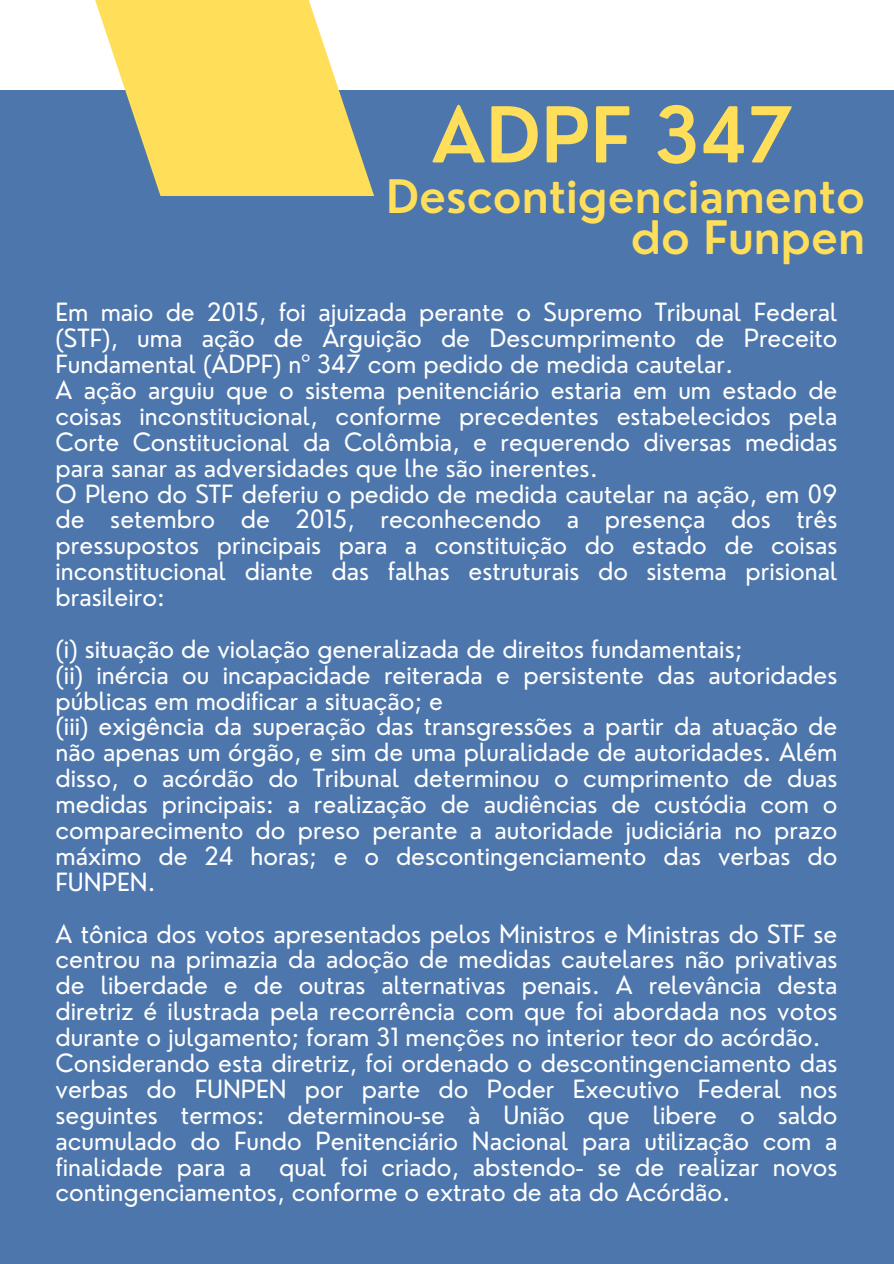
<style>
.page{position:relative;width:894px;height:1264px;background:#fff}
.page>*{position:absolute;margin:0;border:0;box-sizing:border-box;transform-origin:0 0}
.t1{font:600 75px "Nourd";color:#ffde59}
.t2{font:600 45px/40.5px "Nourd";color:#ffde59;text-align:right}
.t3{font:24.45px/25.8px "Nourd";color:#fff;text-align:justify}
</style>
<div class="page">
<div style="left:0;top:0;width:893px;height:1263px;background:#4d76ad"></div>
<div style="left:0;top:0;width:893px;height:89px;background:#fff"></div>
<svg style="left:90px;top:0;width:284px;height:196px;fill:#ffde59"></svg>
<h1 class="t1" style="left:431px;top:87px;width:364px">ADPF 347</h1>
<h2 class="t2" style="left:386px;top:176px;width:480px">Descontigenciamento do Funpen</h2>
<p class="t3" style="left:56px;top:299px;width:783px">Em maio de 2015, foi ajuizada perante o Supremo Tribunal Federal (STF), uma ação de Arguição de Descumprimento de Preceito Fundamental (ADPF) nº 347 com pedido de medida cautelar.</p>
<p class="t3" style="left:56px;top:377px;width:783px">A ação arguiu que o sistema penitenciário estaria em um estado de coisas inconstitucional, conforme precedentes estabelecidos pela Corte Constitucional da Colômbia, e requerendo diversas medidas para sanar as adversidades que lhe são inerentes.</p>
<p class="t3" style="left:56px;top:480px;width:783px">O Pleno do STF deferiu o pedido de medida cautelar na ação, em 09 de setembro de 2015, reconhecendo a presença dos três pressupostos principais para a constituição do estado de coisas inconstitucional diante das falhas estruturais do sistema prisional brasileiro:</p>
<p class="t3" style="left:56px;top:635px;width:688px">(i) situação de violação generalizada de direitos fundamentais;</p>
<p class="t3" style="left:56px;top:661px;width:783px">(ii) inércia ou incapacidade reiterada e persistente das autoridades públicas em modificar a situação; e</p>
<p class="t3" style="left:56px;top:713px;width:783px">(iii) exigência da superação das transgressões a partir da atuação de não apenas um órgão, e sim de uma pluralidade de autoridades. Além disso, o acórdão do Tribunal determinou o cumprimento de duas medidas principais: a realização de audiências de custódia com o comparecimento do preso perante a autoridade judiciária no prazo máximo de 24 horas; e o descontingenciamento das verbas do FUNPEN.</p>
<p class="t3" style="left:56px;top:920px;width:783px">A tônica dos votos apresentados pelos Ministros e Ministras do STF se centrou na primazia da adoção de medidas cautelares não privativas de liberdade e de outras alternativas penais. A relevância desta diretriz é ilustrada pela recorrência com que foi abordada nos votos durante o julgamento; foram 31 menções no interior teor do acórdão.</p>
<p class="t3" style="left:56px;top:1049px;width:783px">Considerando esta diretriz, foi ordenado o descontingenciamento das verbas do FUNPEN por parte do Poder Executivo Federal nos seguintes termos: determinou-se à União que libere o saldo acumulado do Fundo Penitenciário Nacional para utilização com a finalidade para a qual foi criado, abstendo- se de realizar novos contingenciamentos, conforme o extrato de ata do Acórdão.</p>
</div>
